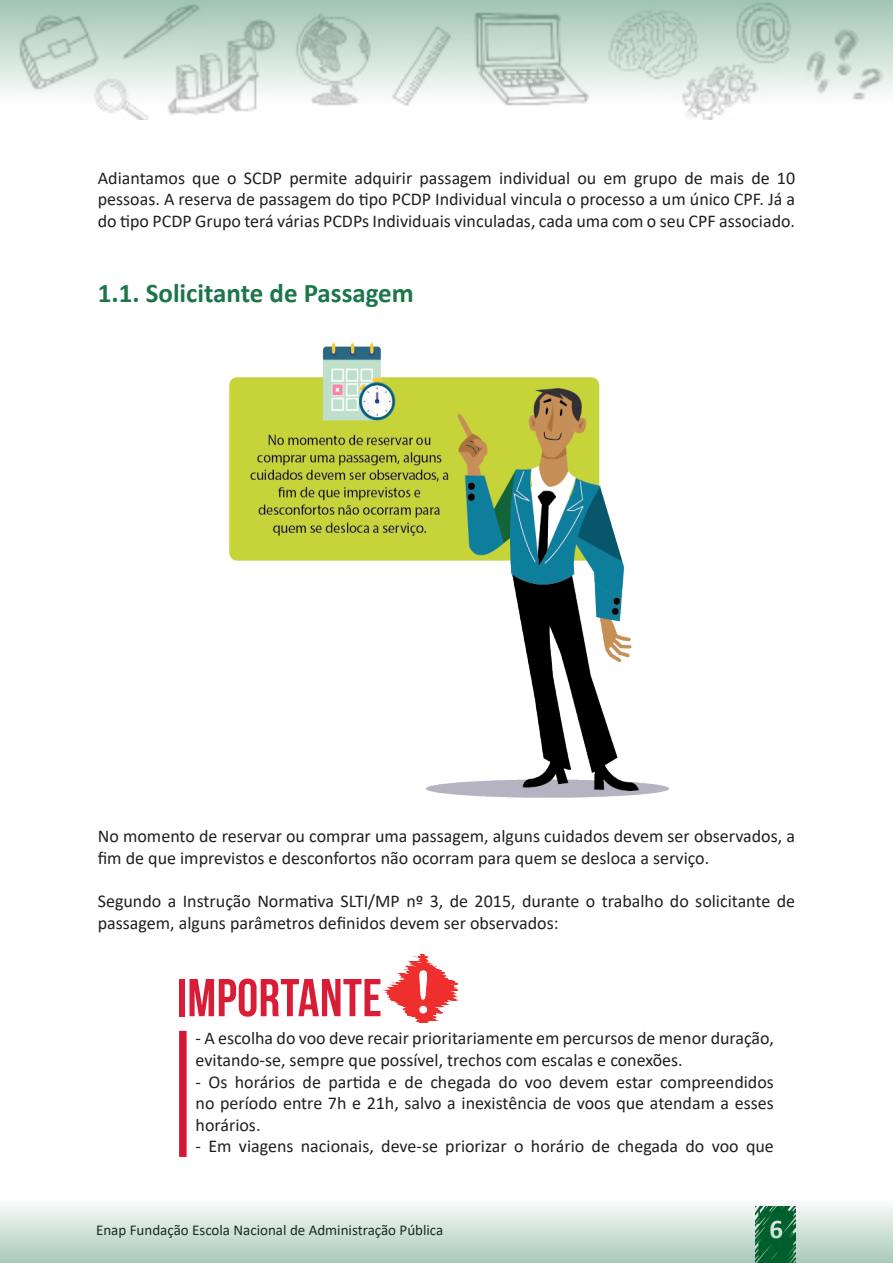
<style>
.page{position:relative;width:893px;height:1263px;background:#fff}
.page>*{position:absolute;margin:0;border:0;box-sizing:border-box;transform-origin:0 0}
.t1{font:53.25px "Bebas Neue";letter-spacing:.01em;color:#d81d37}
.Sub-titulo{font:700 27px "Calibri";color:#1d7549}
.t2{font:700 27px "Calibri";color:#fff}
.texto{font:18px/21.6px "Calibri";color:#231f20}
.Importante_texto{font:18px/21.6px "Calibri";color:#231f20}
.t3{font:15px "Calibri";color:#231f20}
</style>
<div class="page">
<svg style="left:0;top:0;width:893px;height:120px"></svg>
<svg style="left:0;top:1205px;width:893px;height:58px"></svg>
<div style="left:179px;top:1031px;width:8px;height:126px;background:#d71634"></div>
<svg style="left:386px;top:954px;width:72px;height:69px"></svg>
<img style="left:229px;top:342px;width:440px;height:456px">
<p class="texto" style="left:98px;top:166px;width:699px;text-align:justify">Adiantamos que o SCDP permite adquirir passagem individual ou em grupo de mais de 10 pessoas. A reserva de passagem do tipo PCDP Individual vincula o processo a um único CPF. Já a do tipo PCDP Grupo terá várias PCDPs Individuais vinculadas, cada uma com o seu CPF associado.</p>
<p class="Sub-titulo" style="left:98px;top:274px;width:318px">1.1. Solicitante de Passagem</p>
<p class="texto" style="left:98px;top:825px;width:699px">No momento de reservar ou comprar uma passagem, alguns cuidados devem ser observados, a fim de que imprevistos e desconfortos não ocorram para quem se desloca a serviço.</p>
<p class="texto" style="left:98px;top:890px;width:699px">Segundo a Instrução Normativa SLTI/MP nº 3, de 2015, durante o trabalho do solicitante de passagem, alguns parâmetros definidos devem ser observados:</p>
<p class="t1" style="left:177px;top:969px;width:207px">IMPORTANTE</p>
<p class="Importante_texto" style="left:196px;top:1027px;width:580px">- A escolha do voo deve recair prioritariamente em percursos de menor duração, evitando-se, sempre que possível, trechos com escalas e conexões.</p>
<p class="Importante_texto" style="left:196px;top:1070px;width:580px;text-align:justify">- Os horários de partida e de chegada do voo devem estar compreendidos no período entre 7h e 21h, salvo a inexistência de voos que atendam a esses horários.</p>
<p class="Importante_texto" style="left:196px;top:1135px;width:580px">- Em viagens nacionais, deve-se priorizar o horário de chegada do voo que</p>
<p class="t3" style="left:96px;top:1220px;width:349px">Enap Fundação Escola Nacional de Administração Pública</p>
<h2 class="t2" style="left:769px;top:1210px;width:15px">6</h2>
</div>
